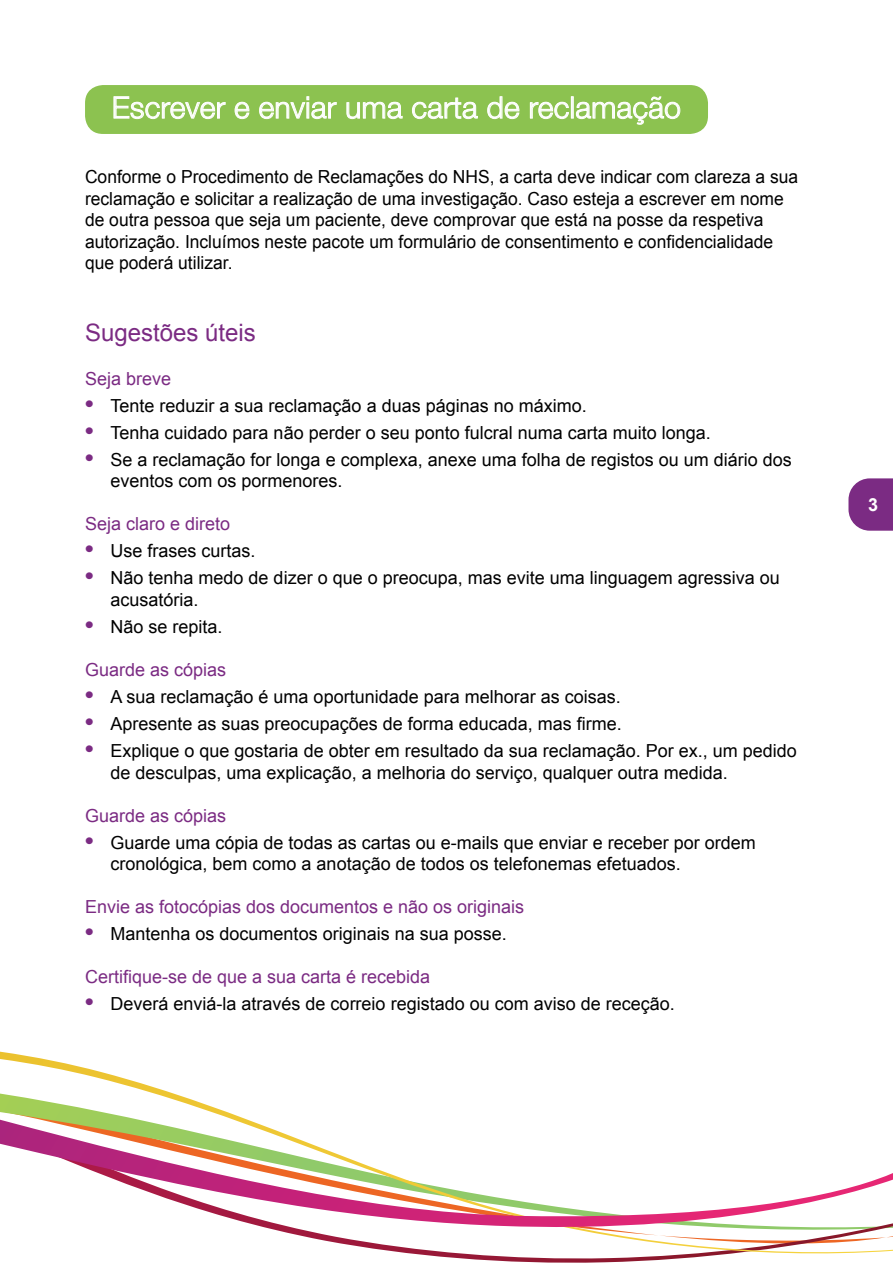
<style>
.page{position:relative;width:893px;height:1263px;background:#fff}
.page>*{position:absolute;margin:0;border:0;box-sizing:border-box;transform-origin:0 0}
.t1{font:300 30px "Helvetica Neue LT Std";letter-spacing:.01em;color:#fff}
.t2{font:24px "Arial";color:#7b2b83}
.t3{font:18px/21.6px "Arial";color:#000}
.t4{font:18px "Arial";color:#7b2b83}
.t5{font:700 18px "Arial";color:#fff}
.s1{font-weight:700;font-size:24px;color:#7b2b83}
</style>
<div class="page">
<svg style="left:0;top:1052px;width:717px;height:208px"></svg>
<svg style="left:0;top:1120px;width:893px;height:135px"></svg>
<svg style="left:848px;top:478px;width:45px;height:53px;background:#894190"></svg>
<div style="left:85px;top:85px;width:623px;height:49px;background:#8cc250;border-radius:18px"></div>
<svg style="left:113px;top:96px;width:113px;height:24px"></svg>
<svg style="left:234px;top:101px;width:16px;height:18px"></svg>
<svg style="left:259px;top:96px;width:78px;height:24px"></svg>
<svg style="left:346px;top:101px;width:57px;height:18px"></svg>
<svg style="left:412px;top:97px;width:66px;height:22px"></svg>
<svg style="left:487px;top:96px;width:33px;height:23px"></svg>
<svg style="left:530px;top:101px;width:39px;height:18px"></svg>
<div style="left:571px;top:96px;width:3px;height:23px;border:1px solid #fff"></div>
<svg style="left:576px;top:96px;width:105px;height:29px"></svg>
<p class="t1" style="left:112px;top:89px;width:570px">Escrever e enviar uma carta de reclamação</p>
<p class="t3" style="left:85px;top:166px;width:715px">Conforme o Procedimento de Reclamações do NHS, a carta deve indicar com clareza a sua reclamação e solicitar a realização de uma investigação. Caso esteja a escrever em nome de outra pessoa que seja um paciente, deve comprovar que está na posse da respetiva autorização. Incluímos neste pacote um formulário de consentimento e confidencialidade que poderá utilizar.</p>
<p class="t2" style="left:85px;top:317px;width:172px">Sugestões úteis</p>
<p class="t4" style="left:85px;top:366px;width:88px">Seja breve</p>
<p class="t3" style="left:85px;top:395px;width:503px"><span class="s1">•</span> Tente reduzir a sua reclamação a duas páginas no máximo.</p>
<p class="t3" style="left:85px;top:422px;width:627px"><span class="s1">•</span> Tenha cuidado para não perder o seu ponto fulcral numa carta muito longa.</p>
<p class="t3" style="left:111px;top:449px;width:683px;text-indent:-26px"><span class="s1">•</span> Se a reclamação for longa e complexa, anexe uma folha de registos ou um diário dos eventos com os pormenores.</p>
<p class="t4" style="left:85px;top:512px;width:147px">Seja claro e direto</p>
<p class="t3" style="left:85px;top:540px;width:172px"><span class="s1">•</span> Use frases curtas.</p>
<p class="t3" style="left:111px;top:567px;width:671px;text-indent:-26px"><span class="s1">•</span> Não tenha medo de dizer o que o preocupa, mas evite uma linguagem agressiva ou acusatória.</p>
<p class="t3" style="left:85px;top:616px;width:139px"><span class="s1">•</span> Não se repita.</p>
<p class="t4" style="left:85px;top:658px;width:143px">Guarde as cópias</p>
<p class="t3" style="left:85px;top:686px;width:537px"><span class="s1">•</span> A sua reclamação é uma oportunidade para melhorar as coisas.</p>
<p class="t3" style="left:85px;top:713px;width:538px"><span class="s1">•</span> Apresente as suas preocupações de forma educada, mas firme.</p>
<p class="t3" style="left:111px;top:740px;width:688px;text-indent:-26px"><span class="s1">•</span> Explique o que gostaria de obter em resultado da sua reclamação. Por ex., um pedido de desculpas, uma explicação, a melhoria do serviço, qualquer outra medida.</p>
<p class="t4" style="left:85px;top:804px;width:143px">Guarde as cópias</p>
<p class="t3" style="left:111px;top:832px;width:647px;line-height:21px;text-indent:-26px"><span class="s1">•</span> Guarde uma cópia de todas as cartas ou e-mails que enviar e receber por ordem cronológica, bem como a anotação de todos os telefonemas efetuados.</p>
<p class="t4" style="left:85px;top:895px;width:441px">Envie as fotocópias dos documentos e não os originais</p>
<p class="t3" style="left:85px;top:923px;width:423px"><span class="s1">•</span> Mantenha os documentos originais na sua posse.</p>
<p class="t4" style="left:85px;top:965px;width:347px">Certifique-se de que a sua carta é recebida</p>
<p class="t3" style="left:85px;top:993px;width:591px"><span class="s1">•</span> Deverá enviá-la através de correio registado ou com aviso de receção.</p>
<p class="t5" style="left:868px;top:492px;width:12px">3</p>
</div>
